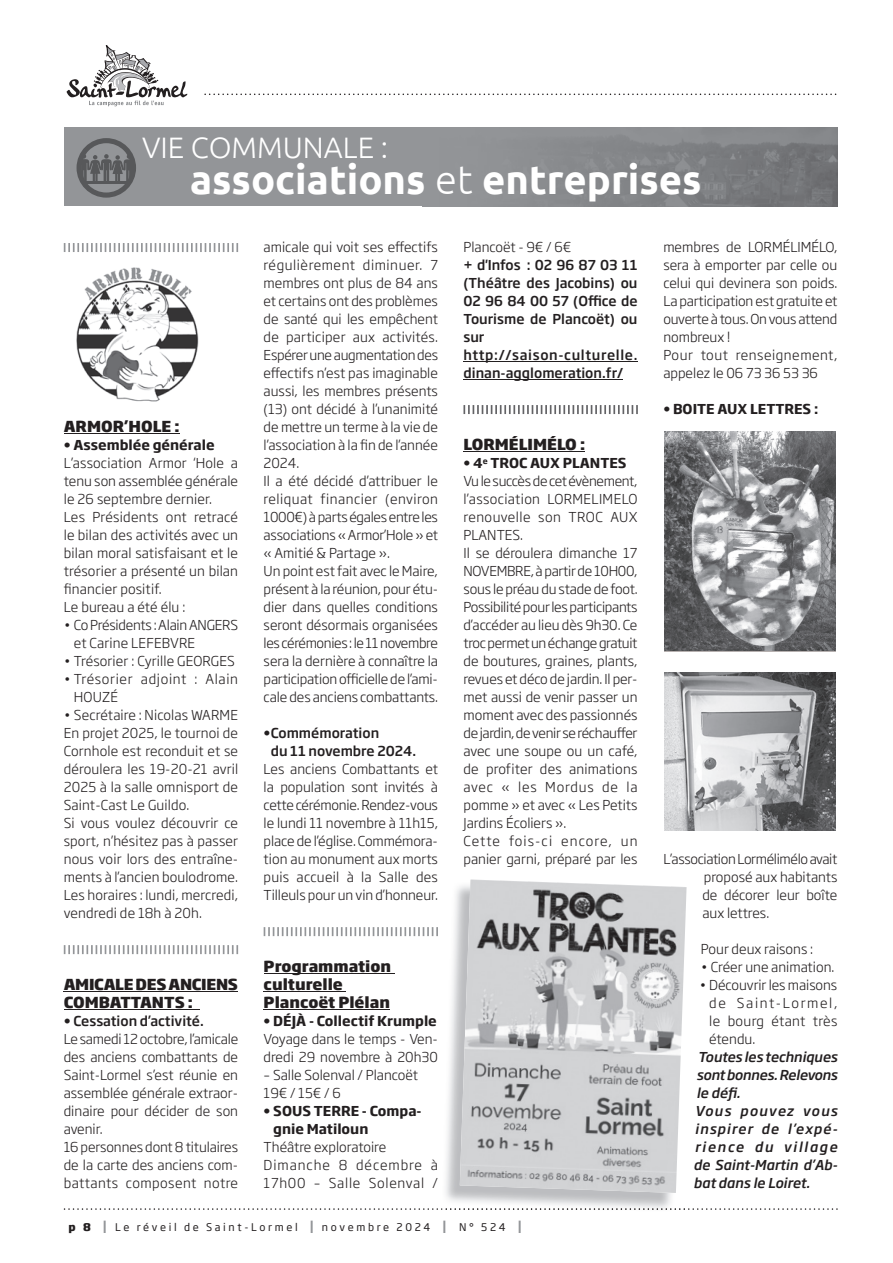
<style>
.page{position:relative;width:893px;height:1263px;background:#fff}
.page>*{position:absolute;margin:0;border:0;box-sizing:border-box;transform-origin:0 0}
.t1{font:700 40.05px "Ubuntu";color:#fff}
.t2{font:300 29.55px "Ubuntu";color:#fff}
.t3{font:800 15px/18px "Soho Gothic Pro";color:#231f20}
.t4{font:800 15px/18px "Soho Gothic Pro";letter-spacing:-.02em;color:#231f20}
.t5{font:300 13.5px/18px "Soho Gothic Pro";color:#231f20}
.t6{font:500 13.5px/18px "Soho Gothic Pro";color:#231f20}
.t7{font:italic 500 13.5px/18px "Soho Gothic Pro";color:#231f20}
.t8{font:700 13.5px/18px "Soho Gothic Pro";color:#231f20}
.t9{font:300 13.5px/18px "Soho Gothic Pro";letter-spacing:.055em;color:#231f20}
.t10{font:300 13.5px/18px "Soho Gothic Pro";letter-spacing:.05em;color:#231f20}
.t11{font:10.5px "Soho Gothic Pro";letter-spacing:.25em;color:#231f20}
.s1{font-weight:300}
.s2{font-weight:700}
.s3{font-weight:800}
.s4{font-weight:500;font-size:16.65px;color:#939598}
</style>
<div class="page">
<hr style="left:264px;top:973px;width:130px;height:1px;background:#231f20">
<hr style="left:264px;top:991px;width:82px;height:1px;background:#231f20">
<hr style="left:264px;top:1009px;width:126px;height:1px;background:#231f20">
<svg style="left:264px;top:927px;width:174px;height:9px"></svg>
<svg style="left:64px;top:1208px;width:774px;height:2px"></svg>
<svg style="left:66px;top:45px;width:122px;height:62px"></svg>
<svg style="left:204px;top:94px;width:632px;height:1px"></svg>
<hr style="left:64px;top:433px;width:116px;height:1px;background:#231f20">
<hr style="left:64px;top:991px;width:174px;height:1px;background:#231f20">
<hr style="left:64px;top:1009px;width:135px;height:1px;background:#231f20">
<svg style="left:64px;top:243px;width:174px;height:9px"></svg>
<svg style="left:64px;top:945px;width:174px;height:9px"></svg>
<hr style="left:463px;top:361px;width:174px;height:1px;background:#231f20">
<hr style="left:463px;top:379px;width:160px;height:1px;background:#231f20">
<hr style="left:463px;top:451px;width:122px;height:1px;background:#231f20">
<svg style="left:463px;top:405px;width:175px;height:9px"></svg>
<div style="left:64px;top:128px;width:774px;height:78px;background:#939598"></div>
<img style="left:550px;top:128px;width:288px;height:78px">
<svg style="left:77px;top:138px;width:59px;height:60px"></svg>
<hr style="left:85px;top:181px;width:45px;height:2px;background:#57585a">
<img style="left:576px;top:1208px;width:109px;height:2px">
<img style="left:460px;top:879px;width:227px;height:314px">
<img style="left:664px;top:432px;width:172px;height:218px">
<img style="left:664px;top:673px;width:172px;height:157px">
<img style="left:76px;top:267px;width:123px;height:135px">
<h2 class="t2" style="left:142px;top:129px;width:248px">VIE COMMUNALE :</h2>
<h1 class="t1" style="left:190px;top:155px;width:513px">associations <span class="s1">et</span> entreprises</h1>
<p class="t3" style="left:64px;top:416px;width:117px">ARMOR’HOLE :</p>
<p class="t8" style="left:64px;top:435px;width:152px">• Assemblée générale</p>
<p class="t5" style="left:64px;top:453px;width:176px">L’association Armor ‘Hole a tenu son assemblée générale le 26 septembre dernier.<br>Les Présidents ont retracé le bilan des activités avec un bilan moral satisfaisant et le trésorier a présenté un bilan financier positif.<br>Le bureau a été élu :</p>
<p class="t5" style="left:74px;top:615px;width:166px;text-indent:-10px">• Co Présidents : Alain ANGERS et Carine LEFEBVRE</p>
<p class="t5" style="left:64px;top:651px;width:173px">• Trésorier : Cyrille GEORGES</p>
<p class="t10" style="left:74px;top:669px;width:166px;text-indent:-10px">• Trésorier adjoint : Alain<br>HOUZÉ</p>
<p class="t5" style="left:64px;top:705px;width:176px">• Secrétaire : Nicolas WARME<br>En projet 2025, le tournoi de<br>Cornhole est reconduit et se déroulera les 19-20-21 avril<br>2025 à la salle omnisport de<br>Saint-Cast Le Guildo.<br>Si vous voulez découvrir ce sport, n’hésitez pas à passer nous voir lors des entraîne&shy;ments à l’ancien boulodrome.<br>Les horaires : lundi, mercredi, vendredi de 18h à 20h.</p>
<p class="t5" style="left:264px;top:237px;width:176px">amicale qui voit ses effectifs régulièrement diminuer. 7 membres ont plus de 84 ans et certains ont des problèmes de santé qui les empêchent de participer aux activités.<br>Espérer une augmentation des effectifs n’est pas imaginable aussi, les membres présents (13) ont décidé à l’unanimité de mettre un terme à la vie de l’association à la fin de l’année<br>2024.<br>Il a été décidé d’attribuer le reliquat financier (environ<br>1000€) à parts égales entre les associations « Armor’Hole » et « Amitié &amp; Partage ».<br>Un point est fait avec le Maire, présent à la réunion, pour étu&shy;dier dans quelles conditions seront désormais organisées les cérémonies : le 11 novembre sera la dernière à connaître la participation officielle de l’ami&shy;cale des anciens combattants.</p>
<p class="t6" style="left:271px;top:723px;width:147px;text-indent:-7px">• Commémoration<br>du 11 novembre 2024.</p>
<p class="t5" style="left:264px;top:759px;width:176px;text-align:justify">Les anciens Combattants et la population sont invités à cette cérémonie. Rendez-vous le lundi 11 novembre à 11h15, place de l’église. Commémora&shy;tion au monument aux morts puis accueil à la Salle des Tilleuls pour un vin d’honneur.</p>
<p class="t5" style="left:463px;top:237px;width:110px">Plancoët - 9€ / 6€</p>
<p class="t6" style="left:463px;top:255px;width:176px">+ d'Infos : 02 96 87 03 11 (Théâtre des Jacobins) ou<br>02 96 84 00 57 (Office de<br>Tourisme de Plancoët) ou sur http://saison-culturelle. dinan-agglomeration.fr/</p>
<p class="t3" style="left:463px;top:434px;width:123px">LORMÉLIMÉLO :</p>
<p class="t5" style="left:463px;top:453px;width:176px"><span class="s2">• 4</span><sup>e</sup> <span class="s2">TROC AUX PLANTES<br></span>Vu le succès de cet évènement, l’association LORMELIMELO renouvelle son TROC AUX<br>PLANTES.<br>Il se déroulera dimanche 17<br>NOVEMBRE, à partir de 10H00, sous le préau du stade de foot.<br>Possibilité pour les participants d’accéder au lieu dès 9h30. Ce troc permet un échange gratuit de boutures, graines, plants, revues et déco de jardin. Il per&shy;met aussi de venir passer un moment avec des passionnés de jardin, de venir se réchauffer avec une soupe ou un café, de profiter des animations avec « les Mordus de la pomme » et avec « Les Petits<br>Jardins Écoliers ».<br>Cette fois-ci encore, un panier garni, préparé par les</p>
<p class="t3" style="left:264px;top:956px;width:129px">Programmation culturelle<br>Plancoët Plélan</p>
<p class="t8" style="left:264px;top:1011px;width:175px">• DÉJÀ - Collectif Krumple</p>
<p class="t5" style="left:264px;top:1029px;width:176px">Voyage dans le temps - Ven&shy;dredi 29 novembre à 20h30</p>
<p class="t5" style="left:264px;top:1065px;width:156px">– Salle Solenval / Plancoët<br>19€ / 15€ / 6</p>
<p class="t8" style="left:273px;top:1101px;width:150px;text-indent:-10px">• SOUS TERRE - Compa&shy;gnie Matiloun</p>
<p class="t9" style="left:264px;top:1137px;width:176px">Théâtre exploratoire<br>Dimanche 8 décembre à<br>17h00 – Salle Solenval /</p>
<p class="t11" style="left:68px;top:1219px;width:455px"><span class="s3">p 8</span> <span class="s4">I</span> Le réveil de Saint-Lormel <span class="s4">I</span> novembre 2024 <span class="s4">I</span> N° 524 <span class="s4">I</span></p>
<p class="t4" style="left:64px;top:974px;width:176px">AMICALE DES ANCIENS<br>COMBATTANTS :</p>
<p class="t6" style="left:64px;top:1011px;width:141px">• Cessation d’activité.</p>
<p class="t5" style="left:64px;top:1029px;width:176px">Le samedi 12 octobre, l’amicale des anciens combattants de<br>Saint-Lormel s’est réunie en assemblée générale extraor&shy;dinaire pour décider de son avenir.<br>16 personnes dont 8 titulaires de la carte des anciens com&shy;battants composent notre</p>
<p class="t5" style="left:663px;top:237px;width:176px">membres de LORMÉLIMÉLO, sera à emporter par celle ou celui qui devinera son poids.<br>La participation est gratuite et ouverte à tous. On vous attend nombreux !<br>Pour tout renseignement, appelez le 06 73 36 53 36</p>
<p class="t8" style="left:663px;top:399px;width:156px">• BOITE AUX LETTRES :</p>
<p class="t5" style="left:702px;top:849px;width:137px;text-align:justify;text-indent:-39px">L’association Lormélimélo avait proposé aux habitants de décorer leur boîte aux lettres.</p>
<p class="t5" style="left:701px;top:939px;width:114px">Pour deux raisons :</p>
<p class="t5" style="left:701px;top:957px;width:135px">• Créer une animation.</p>
<p class="t5" style="left:709px;top:975px;width:130px;text-align:justify;text-indent:-10px">• Découvrir les maisons de Saint-Lormel, le bourg étant très étendu.</p>
<p class="t7" style="left:693px;top:1047px;width:146px;text-indent:4px">Toutes les techniques sont bonnes. Relevons le défi.<br>Vous pouvez vous inspirer de l’expé&shy;rience du village de Saint-Martin d’Ab&shy;bat dans le Loiret.</p>
</div>
